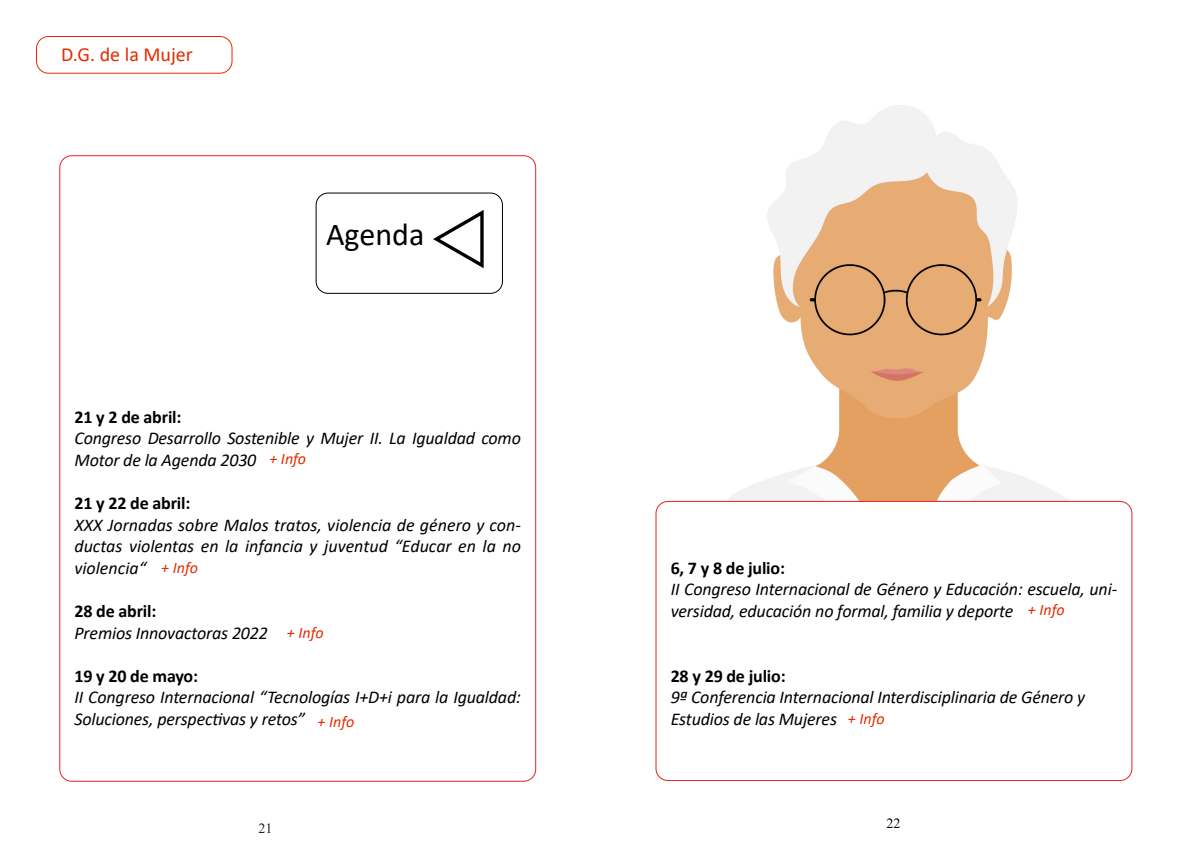
<style>
.page{position:relative;width:1191px;height:842px;background:#fff}
.page>*{position:absolute;margin:0;border:0;box-sizing:border-box;transform-origin:0 0}
.t1{font:32px "Calibri";color:#000}
.t2{font:20px "Calibri";color:#e42b00}
.t3{font:italic 18px/21.6px "Calibri";letter-spacing:-.01em;color:#000}
.t4{font:700 18px "Calibri";letter-spacing:-.01em;color:#000}
.t5{font:italic 16px "Calibri";color:#e42b00}
.t6{font:14px "Times New Roman";color:#000}
.t7{font:14px "Times New Roman";color:#231f20}
</style>
<div class="page">
<img style="left:719px;top:105px;width:369px;height:396px">
<div style="left:36px;top:36px;width:196px;height:38px;border:1px solid #e42b00;border-radius:12px"></div>
<div style="left:315px;top:193px;width:188px;height:101px;border:1px solid #000;border-radius:12px"></div>
<div style="left:655px;top:501px;width:477px;height:280px;border:1px solid #e42322;border-radius:12px"></div>
<p class="t2" style="left:61px;top:40px;width:133px">D.G. de la Mujer</p>
<p class="t1" style="left:326px;top:212px;width:100px">Agenda</p>
<p class="t4" style="left:74px;top:404px;width:108px">21 y 2 de abril:</p>
<p class="t3" style="left:74px;top:427px;width:448px">Congreso Desarrollo Sostenible y Mujer II. La Igualdad como<br>Motor de la Agenda 2030</p>
<p class="t4" style="left:74px;top:490px;width:117px">21 y 22 de abril:</p>
<p class="t3" style="left:74px;top:513px;width:448px;text-align:justify">XXX Jornadas sobre Malos tratos, violencia de género y con&shy;ductas violentas en la infancia y juventud “Educar en la no violencia“</p>
<p class="t4" style="left:74px;top:598px;width:83px">28 de abril:</p>
<p class="t3" style="left:74px;top:621px;width:195px">Premios Innovactoras 2022</p>
<p class="t4" style="left:74px;top:663px;width:125px">19 y 20 de mayo:</p>
<p class="t3" style="left:74px;top:686px;width:448px">II Congreso Internacional “Tecnologías I+D+i para la Igualdad:<br>Soluciones, perspectivas y retos”</p>
<p class="t5" style="left:269px;top:447px;width:38px">+ Info</p>
<p class="t4" style="left:670px;top:555px;width:116px">6, 7 y 8 de julio:</p>
<p class="t3" style="left:670px;top:578px;width:448px">II Congreso Internacional de Género y Educación: escuela, uni&shy;versidad, educación no formal, familia y deporte</p>
<p class="t5" style="left:161px;top:557px;width:38px">+ Info</p>
<p class="t5" style="left:1028px;top:598px;width:38px">+ Info</p>
<p class="t5" style="left:287px;top:621px;width:38px">+ Info</p>
<p class="t4" style="left:670px;top:663px;width:116px">28 y 29 de julio:</p>
<p class="t3" style="left:670px;top:686px;width:416px">9ª Conferencia Internacional Interdisciplinaria de Género y</p>
<p class="t3" style="left:670px;top:707px;width:168px">Estudios de las Mujeres</p>
<p class="t5" style="left:317px;top:710px;width:38px">+ Info</p>
<p class="t5" style="left:848px;top:707px;width:38px">+ Info</p>
<p class="t7" style="left:258px;top:819px;width:15px">21</p>
<p class="t6" style="left:886px;top:813px;width:15px">22</p>
</div>
